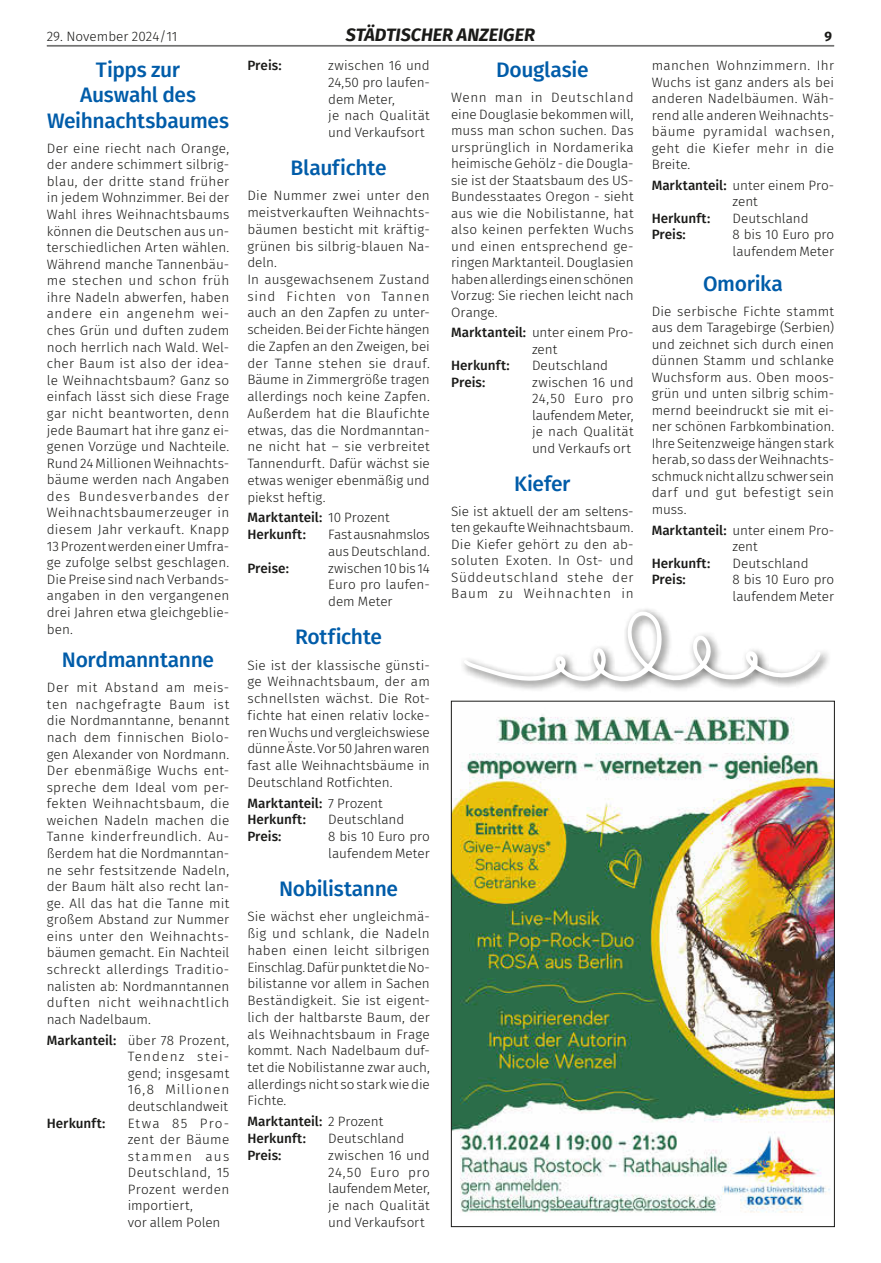
<style>
.page{position:relative;width:881px;height:1263px;background:#fff}
.page>*{position:absolute;margin:0;border:0;box-sizing:border-box;transform-origin:0 0}
.t1{font:500 21px/25.2px "Fira Sans";letter-spacing:-.015em;color:#005ca9;text-align:center}
.t2{font:italic 700 18px "Fira Sans";color:#1a1a18}
.t3{font:300 13.5px/16.6px "Fira Sans";letter-spacing:.005em;color:#1a1a18;text-align:justify}
.t4{font:500 13.5px/16.8px "Fira Sans";color:#1a1a18}
.t5{font:300 13.5px/16.6px "Fira Sans";letter-spacing:.025em;color:#1a1a18}
.t6{font:300 13.5px/16.8px "Fira Sans";letter-spacing:-.015em;color:#1a1a18}
.t7{font:700 13.5px "Fira Sans";color:#1a1a18}
.s1{font-weight:500}
.s2{font-weight:300}
</style>
<div class="page">
<hr style="left:47px;top:45px;width:786px;height:1px;background:#6f6f6e">
<hr style="left:47px;top:46px;width:786px;height:1px;background:#6f6f6e">
<img style="left:453px;top:715px;width:379px;height:498px">
<div style="left:459px;top:606px;width:371px;height:86px;background:#1a1a18;opacity:.75"></div>
<svg style="left:463px;top:611px;width:357px;height:73px"></svg>
<p class="t3" style="left:47px;top:28px;width:132px">29. November 2024/11</p>
<h2 class="t2" style="left:346px;top:20px;width:190px">STÄDTISCHER ANZEIGER</h2>
<p class="t7" style="left:824px;top:25px;width:9px">9</p>
<h1 class="t1" style="left:496px;top:56px;width:94px">Douglasie</h1>
<p class="t3" style="left:451px;top:89px;width:184px">Wenn man in Deutschland eine Douglasie bekommen will, muss man schon suchen. Das ursprünglich in Nordamerika heimische Gehölz - die Dougla&shy;sie ist der Staatsbaum des US-Bundesstaates Oregon - sieht aus wie die Nobilistanne, hat also keinen perfekten Wuchs und einen entsprechend ge&shy;ringen Marktanteil. Douglasien haben allerdings einen schönen Vorzug: Sie riechen leicht nach Orange.</p>
<p class="t3" style="left:451px;top:324px;width:184px;text-align:center"><span class="s1">Marktanteil:</span> unter einem Pro&shy;zent</p>
<p class="t4" style="left:451px;top:356px;width:60px">Herkunft:</p>
<p class="t3" style="left:532px;top:357px;width:78px">Deutschland</p>
<p class="t4" style="left:451px;top:373px;width:36px">Preis:</p>
<p class="t3" style="left:532px;top:374px;width:103px">zwischen 16 und 24,50 Euro pro laufendem Meter, je nach Qualität und Verkaufs ort</p>
<h1 class="t1" style="left:514px;top:470px;width:58px">Kiefer</h1>
<p class="t3" style="left:451px;top:503px;width:184px">Sie ist aktuell der am seltens&shy;ten gekaufte Weihnachtsbaum.<br>Die Kiefer gehört zu den ab&shy;soluten Exoten. In Ost- und Süddeutschland stehe der Baum zu Weihnachten in</p>
<p class="t4" style="left:247px;top:56px;width:36px">Preis:</p>
<p class="t3" style="left:328px;top:57px;width:103px;text-align:left">zwischen 16 und<br>24,50 pro laufen&shy;dem Meter,<br>je nach Qualität und Verkaufsort</p>
<h1 class="t1" style="left:290px;top:154px;width:97px">Blaufichte</h1>
<p class="t3" style="left:247px;top:187px;width:184px;text-align:left">Die Nummer zwei unter den meistverkauften Weihnachts&shy;bäumen besticht mit kräftig&shy;grünen bis silbrig-blauen Na&shy;deln.<br>In ausgewachsenem Zustand sind Fichten von Tannen auch an den Zapfen zu unter&shy;scheiden. Bei der Fichte hängen die Zapfen an den Zweigen, bei der Tanne stehen sie drauf.<br>Bäume in Zimmergröße tragen allerdings noch keine Zapfen.<br>Außerdem hat die Blaufichte etwas, das die Nordmanntan&shy;ne nicht hat – sie verbreitet<br>Tannendurft. Dafür wächst sie etwas weniger ebenmäßig und piekst heftig.</p>
<p class="t4" style="left:247px;top:509px;width:144px">Marktanteil: <span class="s2">10 Prozent<br></span>Herkunft:</p>
<p class="t3" style="left:651px;top:57px;width:184px">manchen Wohnzimmern. Ihr Wuchs ist ganz anders als bei anderen Nadelbäumen. Wäh&shy;rend alle anderen Weihnachts&shy;bäume pyramidal wachsen, geht die Kiefer mehr in die Breite.</p>
<p class="t3" style="left:651px;top:177px;width:184px;text-align:center"><span class="s1">Marktanteil:</span> unter einem Pro&shy;zent</p>
<p class="t4" style="left:651px;top:209px;width:60px">Herkunft:</p>
<p class="t3" style="left:732px;top:210px;width:78px">Deutschland</p>
<p class="t4" style="left:651px;top:225px;width:36px">Preis:</p>
<p class="t3" style="left:732px;top:226px;width:103px">8 bis 10 Euro pro laufendem Meter</p>
<h1 class="t1" style="left:702px;top:270px;width:81px">Omorika</h1>
<p class="t3" style="left:651px;top:303px;width:184px">Die serbische Fichte stammt aus dem Taragebirge (Serbien) und zeichnet sich durch einen dünnen Stamm und schlanke Wuchsform aus. Oben moos&shy;grün und unten silbrig schim&shy;mernd beeindruckt sie mit ei&shy;ner schönen Farbkombination.<br>Ihre Seitenzweige hängen stark herab, so dass der Weihnachts&shy;schmuck nicht allzu schwer sein darf und gut befestigt sein muss.</p>
<p class="t3" style="left:651px;top:521px;width:184px;text-align:center"><span class="s1">Marktanteil:</span> unter einem Pro&shy;zent</p>
<p class="t4" style="left:651px;top:554px;width:60px">Herkunft:</p>
<p class="t3" style="left:732px;top:554px;width:78px">Deutschland</p>
<p class="t4" style="left:651px;top:570px;width:36px">Preis:</p>
<p class="t3" style="left:732px;top:571px;width:103px">8 bis 10 Euro pro laufendem Meter</p>
<h1 class="t1" style="left:47px;top:56px;width:183px">Tipps zur<br>Auswahl des<br>Weihnachtsbaumes</h1>
<p class="t3" style="left:47px;top:140px;width:184px">Der eine riecht nach Orange, der andere schimmert silbrig&shy;blau, der dritte stand früher in jedem Wohnzimmer. Bei der Wahl ihres Weihnachtsbaums können die Deutschen aus un&shy;terschiedlichen Arten wählen.<br>Während manche Tannenbäu&shy;me stechen und schon früh ihre Nadeln abwerfen, haben andere ein angenehm wei&shy;ches Grün und duften zudem noch herrlich nach Wald. Wel&shy;cher Baum ist also der idea&shy;le Weihnachtsbaum? Ganz so einfach lässt sich diese Frage gar nicht beantworten, denn jede Baumart hat ihre ganz ei&shy;genen Vorzüge und Nachteile.<br>Rund 24 Millionen Weihnachts&shy;bäume werden nach Angaben des Bundesverbandes der Weihnachtsbaumerzeuger in diesem Jahr verkauft. Knapp 13 Prozent werden einer Umfra&shy;ge zufolge selbst geschlagen.<br>Die Preise sind nach Verbands&shy;angaben in den vergangenen drei Jahren etwa gleichgeblie&shy;ben.</p>
<h1 class="t1" style="left:62px;top:646px;width:154px">Nordmanntanne</h1>
<p class="t3" style="left:47px;top:679px;width:184px">Der mit Abstand am meis&shy;ten nachgefragte Baum ist die Nordmanntanne, benannt nach dem finnischen Biolo&shy;gen Alexander von Nordmann.<br>Der ebenmäßige Wuchs ent&shy;spreche dem Ideal vom per&shy;fekten Weihnachtsbaum, die weichen Nadeln machen die Tanne kinderfreundlich. Au&shy;ßerdem hat die Nordmanntan&shy;ne sehr festsitzende Nadeln, der Baum hält also recht lan&shy;ge. All das hat die Tanne mit großem Abstand zur Nummer eins unter den Weihnachts&shy;bäumen gemacht. Ein Nachteil schreckt allerdings Traditio&shy;nalisten ab: Nordmanntannen duften nicht weihnachtlich nach Nadelbaum.</p>
<p class="t3" style="left:128px;top:1031px;width:103px;text-indent:-81px"><span class="s1">Markanteil:</span> über 78 Prozent, Tendenz stei&shy;gend; insgesamt 16,8 Millionen deutschlandweit</p>
<p class="t4" style="left:47px;top:1114px;width:60px">Herkunft:</p>
<p class="t5" style="left:128px;top:1114px;width:103px">Etwa 85 Pro&shy;zent der Bäume stammen aus<br>Deutschland, 15<br>Prozent werden importiert,<br>vor allem Polen</p>
<p class="t6" style="left:328px;top:526px;width:103px">Fast ausnahmslos aus Deutschland.</p>
<p class="t4" style="left:247px;top:559px;width:43px">Preise:</p>
<p class="t3" style="left:328px;top:559px;width:103px">zwischen 10 bis 14<br>Euro pro laufen&shy;dem Meter</p>
<h1 class="t1" style="left:295px;top:623px;width:88px">Rotfichte</h1>
<p class="t3" style="left:247px;top:656px;width:184px">Sie ist der klassische günsti&shy;ge Weihnachtsbaum, der am schnellsten wächst. Die Rot&shy;fichte hat einen relativ locke&shy;ren Wuchs und vergleichswiese dünne Äste. Vor 50 Jahren waren fast alle Weihnachtsbäume in Deutschland Rotfichten.</p>
<p class="t4" style="left:247px;top:794px;width:137px">Marktanteil: <span class="s2">7 Prozent<br></span>Herkunft:</p>
<p class="t3" style="left:328px;top:811px;width:78px">Deutschland</p>
<p class="t4" style="left:247px;top:827px;width:36px">Preis:</p>
<p class="t3" style="left:328px;top:828px;width:103px">8 bis 10 Euro pro laufendem Meter</p>
<h1 class="t1" style="left:279px;top:875px;width:121px">Nobilistanne</h1>
<p class="t3" style="left:247px;top:908px;width:184px">Sie wächst eher ungleichmä&shy;ßig und schlank, die Nadeln haben einen leicht silbrigen Einschlag. Dafür punktet die No&shy;bilistanne vor allem in Sachen Beständigkeit. Sie ist eigent&shy;lich der haltbarste Baum, der als Weihnachtsbaum in Frage kommt. Nach Nadelbaum duf&shy;tet die Nobilistanne zwar auch, allerdings nicht so stark wie die Fichte.</p>
<p class="t4" style="left:247px;top:1112px;width:137px">Marktanteil: <span class="s2">2 Prozent<br></span>Herkunft:</p>
<p class="t3" style="left:328px;top:1130px;width:78px">Deutschland</p>
<p class="t4" style="left:247px;top:1146px;width:36px">Preis:</p>
<p class="t3" style="left:328px;top:1147px;width:103px">zwischen 16 und 24,50 Euro pro laufendem Meter, je nach Qualität und Verkaufsort</p>
</div>
